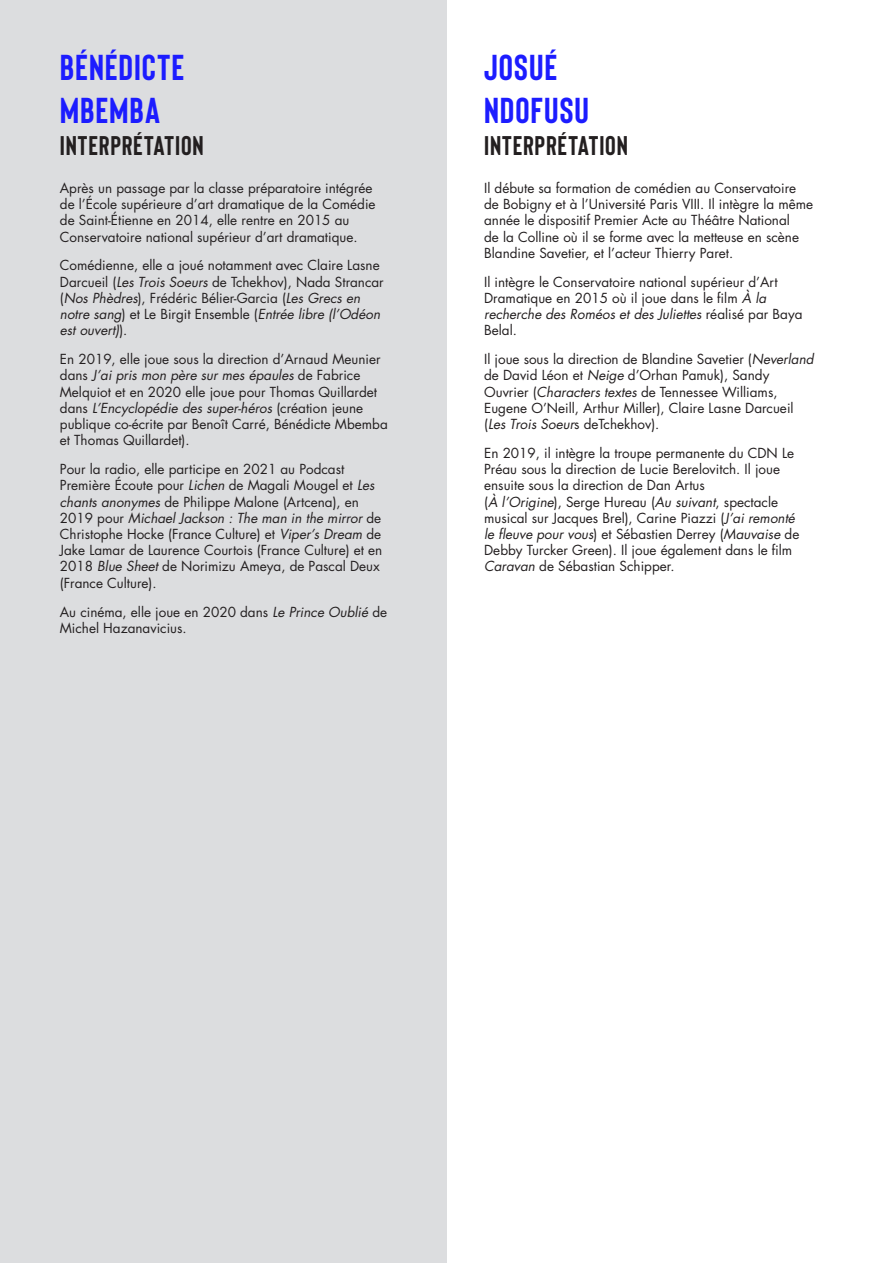
<style>
.page{position:relative;width:893px;height:1263px;background:#fff}
.page>*{position:absolute;margin:0;border:0;box-sizing:border-box;transform-origin:0 0}
.t1{font:700 36px/43.2px "Bison";letter-spacing:.025em;color:#1c1cff}
.t2{font:700 27px "Bison";letter-spacing:.03em;color:#231f20}
.t3{font:13.5px/16.2px "Futura Std";color:#231f20}
.s1{font-style:italic}
</style>
<div class="page">
<div style="left:0;top:0;width:446px;height:1263px;background:#dcdddf"></div>
<p class="t1" style="left:60px;top:44px;width:126px">BÉNÉDICTE<br>MBEMBA</p>
<p class="t2" style="left:60px;top:129px;width:145px">INTERPRÉTATION</p>
<p class="t3" style="left:60px;top:180px;width:317px">Après un passage par la classe préparatoire intégrée de l’École supérieure d’art dramatique de la Comédie de Saint-Étienne en 2014, elle rentre en 2015 au Conservatoire national supérieur d’art dramatique.</p>
<p class="t3" style="left:60px;top:258px;width:325px">Comédienne, elle a joué notamment avec Claire Lasne Darcueil (<span class="s1">Les Trois Soeurs</span> de Tchekhov), Nada Strancar (<span class="s1">Nos Phèdres</span>), Frédéric Bélier-Garcia (<span class="s1">Les Grecs en notre sang</span>) et Le Birgit Ensemble (<span class="s1">Entrée libre (l’Odéon est ouvert)</span>).</p>
<p class="t3" style="left:60px;top:351px;width:329px">En 2019, elle joue sous la direction d’Arnaud Meunier dans <span class="s1">J’ai pris mon père sur mes épaules</span> de Fabrice Melquiot et en 2020 elle joue pour Thomas Quillardet dans <span class="s1">L’Encyclopédie des super-héros</span> (création jeune publique co-écrite par Benoît Carré, Bénédicte Mbemba et Thomas Quillardet).</p>
<p class="t3" style="left:60px;top:461px;width:324px">Pour la radio, elle participe en 2021 au Podcast Première Écoute pour <span class="s1">Lichen</span> de Magali Mougel et <span class="s1">Les chants anonymes</span> de Philippe Malone (Artcena), en 2019 pour <span class="s1">Michael Jackson : The man in the mirror</span> de Christophe Hocke (France Culture) et <span class="s1">Viper’s Dream</span> de Jake Lamar de Laurence Courtois (France Culture) et en 2018 <span class="s1">Blue Sheet</span> de Norimizu Ameya, de Pascal Deux (France Culture).</p>
<p class="t3" style="left:60px;top:604px;width:329px">Au cinéma, elle joue en 2020 dans <span class="s1">Le Prince Oublié</span> de<br>Michel Hazanavicius.</p>
<p class="t1" style="left:484px;top:44px;width:106px">JOSUÉ<br>NDOFUSU</p>
<p class="t2" style="left:484px;top:129px;width:145px">INTERPRÉTATION</p>
<p class="t3" style="left:484px;top:180px;width:330px">Il débute sa formation de comédien au Conservatoire de Bobigny et à l’Université Paris VIII. Il intègre la même année le dispositif Premier Acte au Théâtre National<br>de la Colline où il se forme avec la metteuse en scène Blandine Savetier, et l’acteur Thierry Paret.</p>
<p class="t3" style="left:484px;top:274px;width:320px">Il intègre le Conservatoire national supérieur d’Art Dramatique en 2015 où il joue dans le film <span class="s1">À la recherche des Roméos et des Juliettes</span> réalisé par Baya Belal.</p>
<p class="t3" style="left:484px;top:351px;width:331px">Il joue sous la direction de Blandine Savetier (<span class="s1">Neverland </span>de David Léon et <span class="s1">Neige</span> d’Orhan Pamuk), Sandy Ouvrier (<span class="s1">Characters textes</span> de Tennessee Williams, Eugene O’Neill, Arthur Miller), Claire Lasne Darcueil (<span class="s1">Les Trois Soeur</span>s deTchekhov).</p>
<p class="t3" style="left:484px;top:445px;width:317px">En 2019, il intègre la troupe permanente du CDN Le Préau sous la direction de Lucie Berelovitch. Il joue ensuite sous la direction de Dan Artus<br>(<span class="s1">À l’Origine</span>), Serge Hureau (<span class="s1">Au suivant</span>, spectacle musical sur Jacques Brel), Carine Piazzi (<span class="s1">J’ai remonté le fleuve pour vous</span>) et Sébastien Derrey (<span class="s1">Mauvaise</span> de Debby Turcker Green). Il joue également dans le film <span class="s1">Caravan</span> de Sébastian Schipper.</p>
</div>
